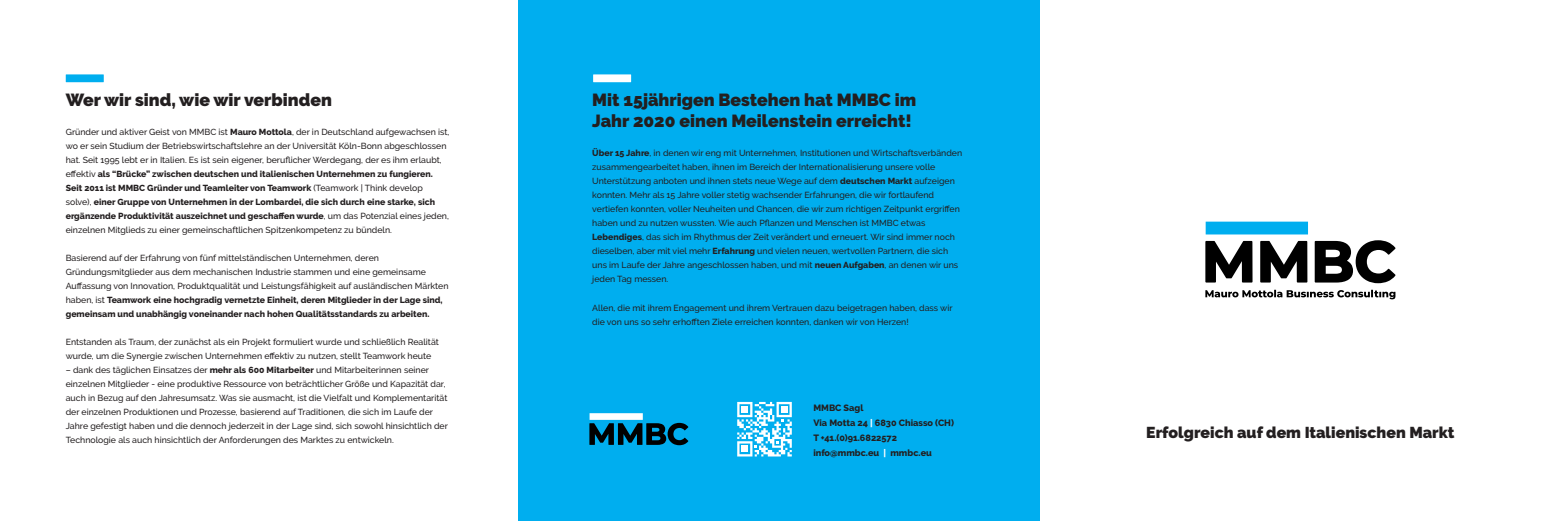
<style>
.page{position:relative;width:1561px;height:521px;background:#fff}
.page>*{position:absolute;margin:0;border:0;box-sizing:border-box;transform-origin:0 0}
.t1{font:900 17.5px/21px "Raleway";color:#231f20}
.t2{font:900 15.75px "Raleway";color:#231f20}
.t3{font:800 9.1px "Raleway";color:#231f20}
.t4{font:500 8.75px/14px "Raleway";color:#231f20}
.s1{font-weight:800}
.s2{color:#fff}
</style>
<div class="page">
<div style="left:518px;top:0;width:521px;height:521px;background:#00aeef"></div>
<div style="left:593px;top:74px;width:38px;height:8px;background:#fff"></div>
<div style="left:66px;top:74px;width:38px;height:8px;background:#00aeef"></div>
<svg style="left:737px;top:402px;width:54px;height:54px"></svg>
<div style="left:780px;top:406px;width:7px;height:7px;background:#fff"></div>
<div style="left:741px;top:445px;width:7px;height:7px;background:#fff"></div>
<div style="left:741px;top:406px;width:7px;height:7px;background:#fff"></div>
<svg style="left:1205px;top:241px;width:47px;height:41px"></svg>
<svg style="left:1260px;top:241px;width:47px;height:41px"></svg>
<svg style="left:1314px;top:240px;width:81px;height:43px"></svg>
<div style="left:1205px;top:222px;width:102px;height:12px;background:#00aeef"></div>
<svg style="left:1205px;top:290px;width:190px;height:9px"></svg>
<svg style="left:589px;top:423px;width:99px;height:22px"></svg>
<div style="left:589px;top:413px;width:53px;height:7px;background:#fff"></div>
<p class="t1" style="left:66px;top:89px;width:268px">Wer wir sind, wie wir verbinden</p>
<p class="t4" style="left:66px;top:125px;width:385px">Gründer und aktiver Geist von MMBC ist <span class="s1">Mauro Mottola</span>, der in Deutschland aufgewachsen ist, wo er sein Studium der Betriebswirtschaftslehre an der Universität Köln-Bonn abgeschlossen hat. Seit 1995 lebt er in Italien. Es ist sein eigener, beruflicher Werdegang, der es ihm erlaubt, effektiv <span class="s1">als “Brücke” zwischen deutschen und italienischen Unternehmen zu fungieren.<br>Seit 2011 ist MMBC Gründer und Teamleiter von Teamwork</span> (Teamwork | Think develop solve), <span class="s1">einer Gruppe von Unternehmen in der Lombardei, die sich durch eine starke, sich ergänzende Produktivität auszeichnet und geschaffen wurde</span>, um das Potenzial eines jeden, einzelnen Mitglieds zu einer gemeinschaftlichen Spitzenkompetenz zu bündeln.</p>
<p class="t4" style="left:66px;top:251px;width:384px">Basierend auf der Erfahrung von fünf mittelständischen Unternehmen, deren Gründungsmitglieder aus dem mechanischen Industrie stammen und eine gemeinsame Auffassung von Innovation, Produktqualität und Leistungsfähigkeit auf ausländischen Märkten haben, ist <span class="s1">Teamwork eine hochgradig vernetzte Einheit, deren Mitglieder in der Lage sind, gemeinsam und unabhängig voneinander nach hohen Qualitätsstandards zu arbeiten.</span></p>
<p class="t4" style="left:66px;top:335px;width:374px">Entstanden als Traum, der zunächst als ein Projekt formuliert wurde und schließlich Realität wurde, um die Synergie zwischen Unternehmen effektiv zu nutzen, stellt Teamwork heute</p>
<p class="t4" style="left:66px;top:363px;width:384px">– dank des täglichen Einsatzes der <span class="s1">mehr als 600 Mitarbeiter</span> und Mitarbeiterinnen seiner einzelnen Mitglieder - eine produktive Ressource von beträchtlicher Größe und Kapazität dar, auch in Bezug auf den Jahresumsatz. Was sie ausmacht, ist die Vielfalt und Komplementarität der einzelnen Produktionen und Prozesse, basierend auf Traditionen, die sich im Laufe der Jahre gefestigt haben und die dennoch jederzeit in der Lage sind, sich sowohl hinsichtlich der Technologie als auch hinsichtlich der Anforderungen des Marktes zu entwickeln.</p>
<p class="t1" style="left:592px;top:89px;width:325px">Mit 15jährigen Bestehen hat MMBC im<br>Jahr 2020 einen Meilenstein erreicht!</p>
<p class="t4" style="left:592px;top:146px;width:371px"><span class="s1">Über 15 Jahre</span>, in denen wir eng mit Unternehmen, Institutionen und Wirtschaftsverbänden zusammengearbeitet haben, ihnen im Bereich der Internationalisierung unsere volle Unterstützung anboten und ihnen stets neue Wege auf dem <span class="s1">deutschen Markt</span> aufzeigen konnten. Mehr als 15 Jahre voller stetig wachsender Erfahrungen, die wir fortlaufend vertiefen konnten, voller Neuheiten und Chancen, die wir zum richtigen Zeitpunkt ergriffen haben und zu nutzen wussten. Wie auch Pflanzen und Menschen ist MMBC etwas <span class="s1">Lebendiges</span>, das sich im Rhythmus der Zeit verändert und erneuert. Wir sind immer noch dieselben, aber mit viel mehr <span class="s1">Erfahrung</span> und vielen neuen, wertvollen Partnern, die sich uns im Laufe der Jahre angeschlossen haben, und mit <span class="s1">neuen Aufgaben</span>, an denen wir uns jeden Tag messen.</p>
<p class="t4" style="left:592px;top:300px;width:362px">Allen, die mit ihrem Engagement und ihrem Vertrauen dazu beigetragen haben, dass wir die von uns so sehr erhofften Ziele erreichen konnten, danken wir von Herzen!</p>
<p class="t3" style="left:813px;top:403px;width:52px">MMBC Sagl</p>
<p class="t3" style="left:813px;top:418px;width:142px">Via Motta 24 <span class="s2">|</span> 6830 Chiasso (CH)</p>
<p class="t3" style="left:813px;top:432px;width:85px">T +41.(0)91.6822572</p>
<p class="t3" style="left:813px;top:447px;width:120px">info@mmbc.eu <span class="s2">|</span> mmbc.eu</p>
<p class="t2" style="left:1146px;top:423px;width:310px">Erfolgreich auf dem Italienischen Markt</p>
</div>
